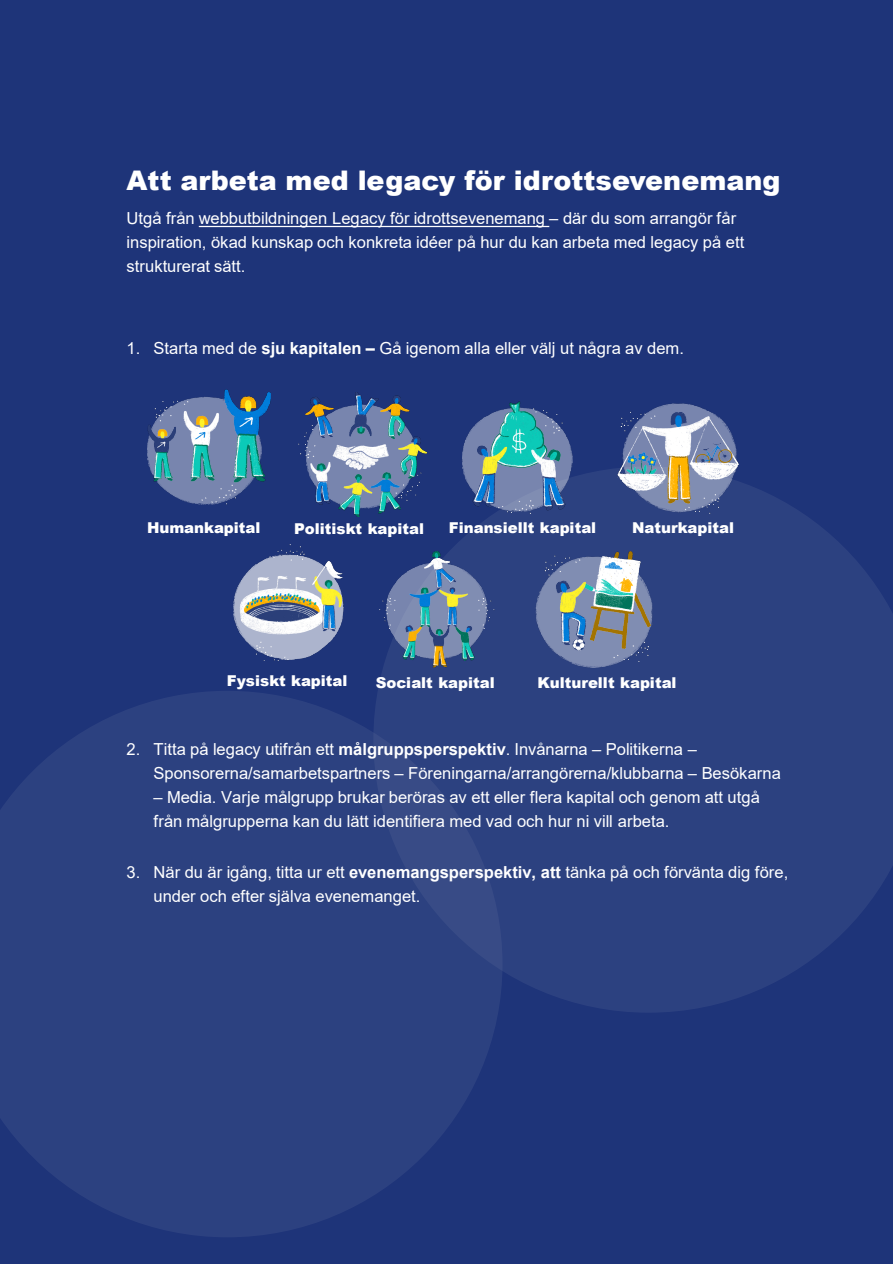
<style>
.page{position:relative;width:893px;height:1264px;background:#fff}
.page>*{position:absolute;margin:0;border:0;box-sizing:border-box;transform-origin:0 0}
.t1{font:900 27px "Arial";color:#fff}
.t2{font:16.5px/24px "Arial";color:#fff}
.t3{font:900 15px "Arial";letter-spacing:-.005em;color:#fff}
.s1{font-weight:700}
</style>
<div class="page">
<div style="left:0;top:0;width:892px;height:1263px;background:#1e3479"></div>
<svg style="left:0;top:691px;width:498px;height:545px;fill:#2c4180"></svg>
<svg style="left:373px;top:469px;width:519px;height:543px;fill:#2c4180"></svg>
<svg style="left:199px;top:226px;width:350px;height:1px"></svg>
<img style="left:459px;top:401px;width:122px;height:112px">
<img style="left:233px;top:544px;width:111px;height:116px">
<img style="left:532px;top:551px;width:122px;height:116px">
<img style="left:148px;top:389px;width:122px;height:115px">
<img style="left:616px;top:403px;width:122px;height:113px">
<img style="left:299px;top:392px;width:131px;height:124px">
<img style="left:379px;top:551px;width:122px;height:116px">
<p class="t1" style="left:127px;top:161px;width:655px">Att arbeta med legacy för idrottsevenemang</p>
<p class="t2" style="left:127px;top:206px;width:619px">Utgå från webbutbildningen Legacy för idrottsevenemang – där du som arrangör får inspiration, ökad kunskap och konkreta idéer på hur du kan arbeta med legacy på ett strukturerat sätt.</p>
<p class="t2" style="left:127px;top:336px;width:559px">1. Starta med de <span class="s1">sju kapitalen –</span> Gå igenom alla eller välj ut några av dem.</p>
<p class="t3" style="left:147px;top:516px;width:115px">Humankapital</p>
<p class="t3" style="left:294px;top:517px;width:131px">Politiskt kapital</p>
<p class="t3" style="left:449px;top:516px;width:149px">Finansiellt kapital</p>
<p class="t3" style="left:632px;top:517px;width:103px">Naturkapital</p>
<p class="t3" style="left:227px;top:669px;width:122px">Fysiskt kapital</p>
<p class="t3" style="left:375px;top:671px;width:120px">Socialt kapital</p>
<p class="t3" style="left:537px;top:671px;width:141px">Kulturellt kapital</p>
<p class="t2" style="left:154px;top:736px;width:628px;text-indent:-27px">2. Titta på legacy utifrån ett <span class="s1">målgruppsperspektiv</span>. Invånarna – Politikerna –<br>Sponsorerna/samarbetspartners – Föreningarna/arrangörerna/klubbarna – Besökarna</p>
<p class="t2" style="left:153px;top:784px;width:608px">– Media. Varje målgrupp brukar beröras av ett eller flera kapital och genom att utgå från målgrupperna kan du lätt identifiera med vad och hur ni vill arbeta.</p>
<p class="t2" style="left:154px;top:859px;width:636px;text-indent:-27px">3. När du är igång, titta ur ett <span class="s1">evenemangsperspektiv, att</span> tänka på och förvänta dig före, under och efter själva evenemanget.</p>
</div>
